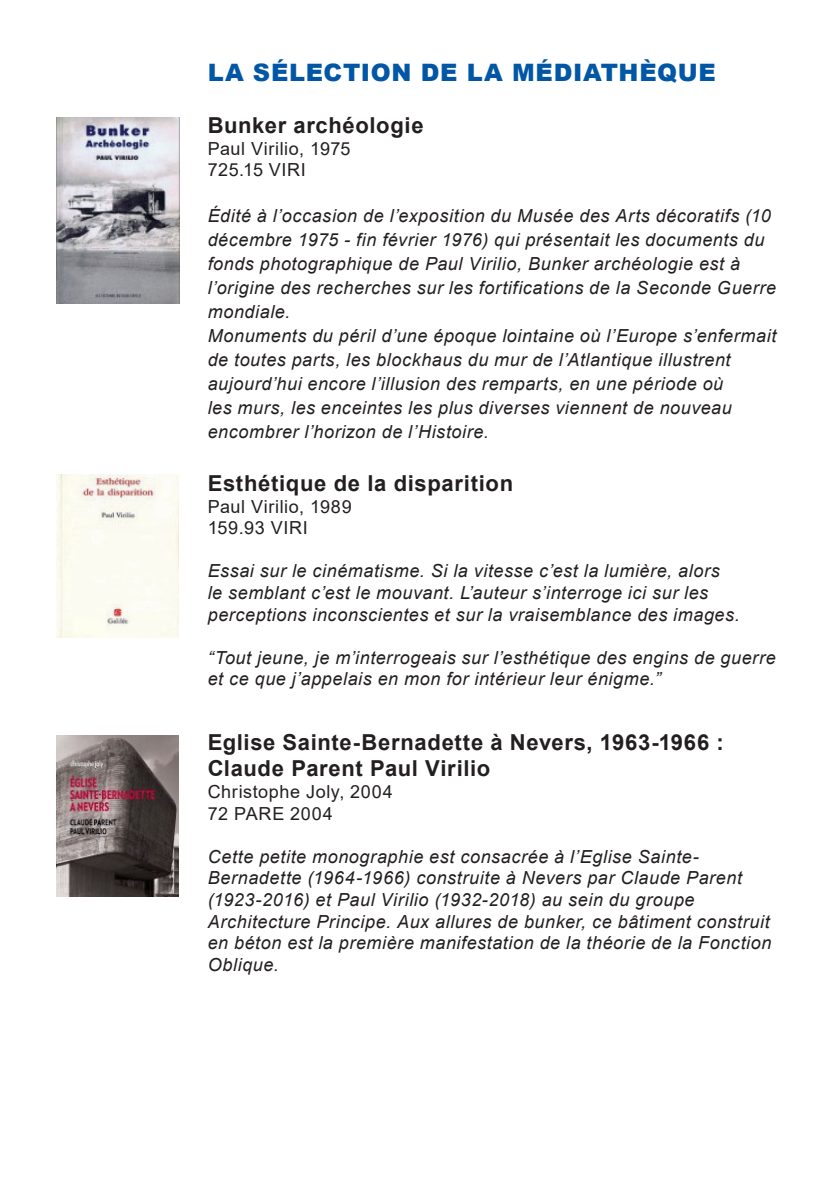
<style>
.page{position:relative;width:840px;height:1191px;background:#fff}
.page>*{position:absolute;margin:0;border:0;box-sizing:border-box;transform-origin:0 0}
.t1{font:900 24px "Arial";letter-spacing:.03em;color:#0157a5}
.t2{font:700 22px/26.4px "Arial";letter-spacing:.03em;color:#231f20}
.t3{font:italic 18px/24px "Arial";letter-spacing:.03em;color:#231f20}
.t4{font:18px/21.6px "Arial";letter-spacing:.035em;color:#231f20}
</style>
<div class="page">
<img style="left:57px;top:117px;width:122px;height:186px">
<img style="left:57px;top:475px;width:121px;height:162px">
<img style="left:57px;top:735px;width:121px;height:161px">
<h1 class="t1" style="left:207px;top:55px;width:509px">LA SÉLECTION DE LA MÉDIATHÈQUE</h1>
<p class="t2" style="left:207px;top:112px;width:217px">Bunker archéologie</p>
<p class="t4" style="left:207px;top:137px;width:144px">Paul Virilio, 1975<br>725.15 VIRI</p>
<p class="t3" style="left:207px;top:204px;width:570px">Édité à l’occasion de l’exposition du Musée des Arts décoratifs (10 décembre 1975 - fin février 1976) qui présentait les documents du fonds photographique de Paul Virilio, Bunker archéologie est à l’origine des recherches sur les fortifications de la Seconde Guerre mondiale.<br>Monuments du péril d’une époque lointaine où l’Europe s’enfermait de toutes parts, les blockhaus du mur de l’Atlantique illustrent aujourd’hui encore l’illusion des remparts, en une période où<br>les murs, les enceintes les plus diverses viennent de nouveau encombrer l’horizon de l’Histoire.</p>
<p class="t2" style="left:207px;top:470px;width:307px">Esthétique de la disparition</p>
<p class="t4" style="left:207px;top:495px;width:145px">Paul Virilio, 1989<br>159.93 VIRI</p>
<p class="t3" style="left:207px;top:560px;width:533px;line-height:21.6px">Essai sur le cinématisme. Si la vitesse c’est la lumière, alors<br>le semblant c’est le mouvant. L’auteur s’interroge ici sur les perceptions inconscientes et sur la vraisemblance des images.</p>
<p class="t3" style="left:207px;top:647px;width:569px;line-height:21.6px">“Tout jeune, je m’interrogeais sur l’esthétique des engins de guerre et ce que j’appelais en mon for intérieur leur énigme.”</p>
<p class="t2" style="left:207px;top:729px;width:517px">Eglise Sainte-Bernadette à Nevers, 1963-1966 :<br>Claude Parent Paul Virilio</p>
<p class="t4" style="left:207px;top:780px;width:187px">Christophe Joly, 2004<br>72 PARE 2004</p>
<p class="t3" style="left:207px;top:846px;width:565px;line-height:21.6px">Cette petite monographie est consacrée à l’Eglise Sainte-Bernadette (1964-1966) construite à Nevers par Claude Parent (1923-2016) et Paul Virilio (1932-2018) au sein du groupe Architecture Principe. Aux allures de bunker, ce bâtiment construit en béton est la première manifestation de la théorie de la Fonction Oblique.</p>
</div>
